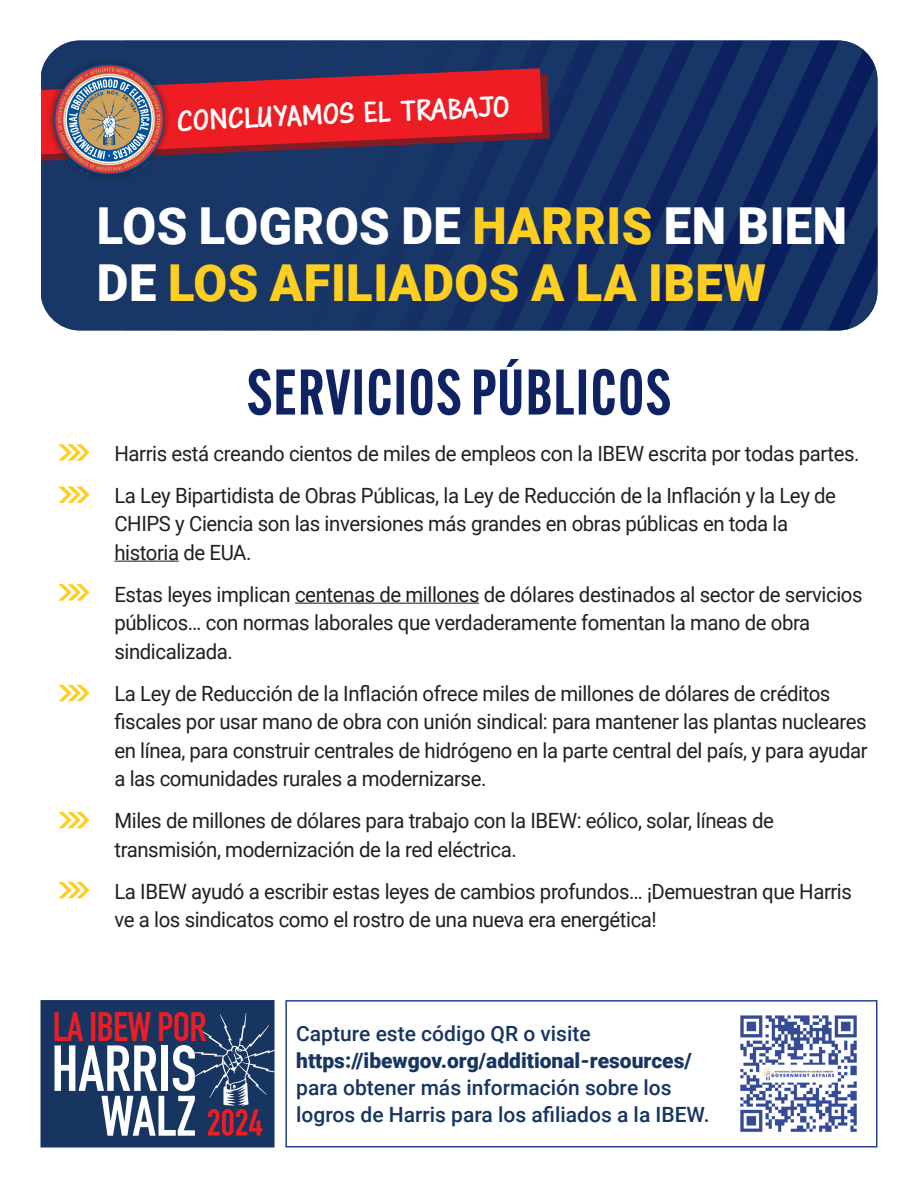
<style>
.page{position:relative;width:918px;height:1188px;background:#fff}
.page>*{position:absolute;margin:0;border:0;box-sizing:border-box;transform-origin:0 0}
.t1{font:600 63px "Alternate Gothic Cond ATF";letter-spacing:.02em;color:#0f2264}
.t2{font:900 51px/57px "Roboto";letter-spacing:.01em;color:#fece21;scale:.96 1}
.t3{font:700 40.5px "DIN Condensed";letter-spacing:-.02em;color:#ee1d23}
.t4{font:700 34.5px "Maku";color:#fff}
.body_text{font:21px/28.5px "Roboto";letter-spacing:-.02em;color:#231f20}
.t5{font:500 21px/27px "Roboto";color:#163561}
.s1{color:#fff}
.s2{font-weight:900}
</style>
<div class="page">
<hr style="left:114px;top:561px;width:65px;height:1px;background:#231f20">
<hr style="left:295px;top:603px;width:184px;height:1px;background:#231f20">
<svg style="left:41px;top:40px;width:836px;height:290px;background:#153165"></svg>
<div style="left:47px;top:57px;width:125px;height:125px;background:#231f20;opacity:.75"></div>
<svg style="left:41px;top:68px;width:502px;height:108px;background:#993748"></svg>
<svg style="left:58px;top:444px;width:32px;height:17px"></svg>
<svg style="left:58px;top:487px;width:32px;height:16px"></svg>
<svg style="left:58px;top:584px;width:32px;height:17px"></svg>
<svg style="left:58px;top:685px;width:32px;height:16px"></svg>
<svg style="left:58px;top:812px;width:32px;height:16px"></svg>
<svg style="left:58px;top:882px;width:32px;height:16px"></svg>
<img style="left:740px;top:1015px;width:117px;height:117px">
<div style="left:285px;top:1000px;width:593px;height:148px;border:2px solid #253f8e"></div>
<div style="left:40px;top:1000px;width:235px;height:148px;background:#163561;border:2px solid #163561"></div>
<svg style="left:55px;top:1013px;width:220px;height:123px"></svg>
<p class="t4" style="left:176px;top:97px;width:334px;rotate:-2deg">CONCLUYAMOS EL TRABAJO</p>
<p class="t2" style="left:97px;top:195px;width:783px"><span class="s1">LOS LOGROS DE</span> HARRIS <span class="s1">EN BIEN<br>DE</span> LOS AFILIADOS A LA IBEW</p>
<p class="t1" style="left:247px;top:352px;width:425px">SERVICIOS PÚBLICOS</p>
<p class="body_text" style="left:114px;top:438px;width:747px">Harris está creando cientos de miles de empleos con la IBEW escrita por todas partes.</p>
<p class="body_text" style="left:114px;top:480px;width:723px">La Ley Bipartidista de Obras Públicas, la Ley de Reducción de la Inflación y la Ley de<br>CHIPS y Ciencia son las inversiones más grandes en obras públicas en toda la historia de EUA.</p>
<p class="body_text" style="left:114px;top:579px;width:750px">Estas leyes implican centenas de millones de dólares destinados al sector de servicios públicos… con normas laborales que verdaderamente fomentan la mano de obra sindicalizada.</p>
<p class="body_text" style="left:114px;top:678px;width:755px">La Ley de Reducción de la Inflación ofrece miles de millones de dólares de créditos fiscales por usar mano de obra con unión sindical: para mantener las plantas nucleares en línea, para construir centrales de hidrógeno en la parte central del país, y para ayudar a las comunidades rurales a modernizarse.</p>
<p class="body_text" style="left:114px;top:806px;width:661px">Miles de millones de dólares para trabajo con la IBEW: eólico, solar, líneas de transmisión, modernización de la red eléctrica.</p>
<p class="body_text" style="left:114px;top:876px;width:739px">La IBEW ayudó a escribir estas leyes de cambios profundos… ¡Demuestran que Harris ve a los sindicatos como el rostro de una nueva era energética!</p>
<h2 class="t3" style="left:53px;top:999px;width:155px">LA IBEW POR</h2>
<h2 class="t5" style="left:296px;top:1019px;width:397px">Capture este código QR o visite <span class="s2">https://ibewgov.org/additional-resources/ </span>para obtener más información sobre los</h2>
<h2 class="t5" style="left:296px;top:1100px;width:415px">logros de Harris para los afiliados a la IBEW.</h2>
</div>
